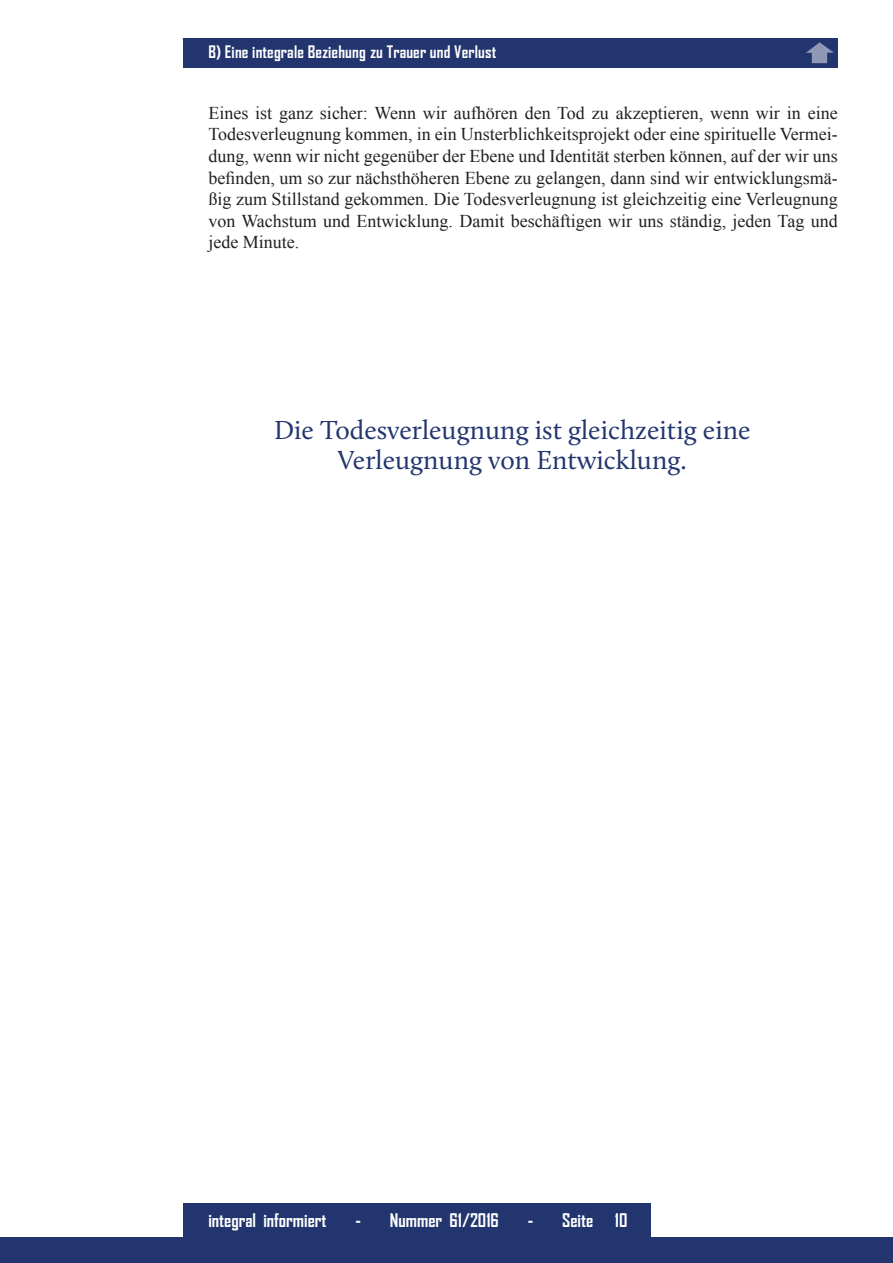
<style>
.page{position:relative;width:893px;height:1263px;background:#fff}
.page>*{position:absolute;margin:0;border:0;box-sizing:border-box;transform-origin:0 0}
.t1{font:27px/30px "Calluna";color:#22356e;text-align:center}
.t2{font:18px/21.6px "Times New Roman";color:#231f20;text-align:justify}
.t3{font:700 18px "Agency FB";color:#fff}
.t4{font:700 16.5px "Agency FB";letter-spacing:.01em;color:#fff}
</style>
<div class="page">
<div style="left:0;top:1238px;width:893px;height:25px;background:#22356e"></div>
<div style="left:183px;top:1203px;width:468px;height:34px;background:#22356e"></div>
<div style="left:183px;top:38px;width:655px;height:30px;background:#22356e"></div>
<svg style="left:806px;top:42px;width:28px;height:21px"></svg>
<p class="t4" style="left:208px;top:42px;width:289px">B) Eine integrale Beziehung zu Trauer und Verlust</p>
<p class="t2" style="left:208px;top:102px;width:631px">Eines ist ganz sicher: Wenn wir aufhören den Tod zu akzeptieren, wenn wir in eine Todesverleugnung kommen, in ein Unsterblichkeitsprojekt oder eine spirituelle Vermei&shy;dung, wenn wir nicht gegenüber der Ebene und Identität sterben können, auf der wir uns befinden, um so zur nächsthöheren Ebene zu gelangen, dann sind wir entwicklungsmä&shy;ßig zum Stillstand gekommen. Die Todesverleugnung ist gleichzeitig eine Verleugnung von Wachstum und Entwicklung. Damit beschäftigen wir uns ständig, jeden Tag und jede Minute.</p>
<h1 class="t1" style="left:274px;top:414px;width:478px">Die Todesverleugnung ist gleichzeitig eine<br>Verleugnung von Entwicklung.</h1>
<p class="t3" style="left:208px;top:1208px;width:120px">integral informiert</p>
<p class="t3" style="left:355px;top:1208px;width:145px">- Nummer 61/2016</p>
<p class="t3" style="left:528px;top:1208px;width:101px">- Seite 10</p>
</div>
